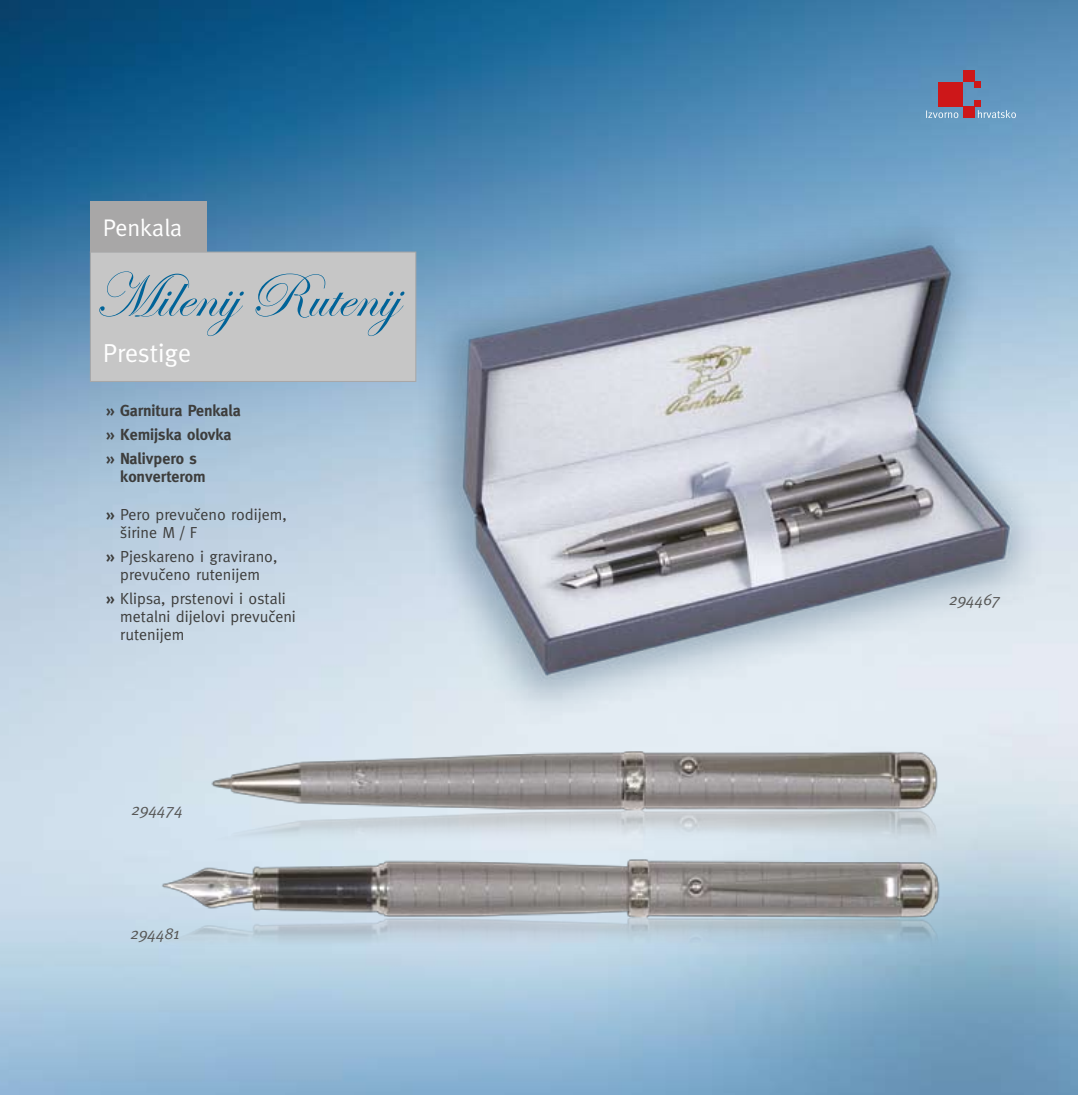
<style>
.page{position:relative;width:1078px;height:1095px;background:#fff}
.page>*{position:absolute;margin:0;border:0;box-sizing:border-box;transform-origin:0 0}
.t1{font:63.2px "Edwardian Script ITC";color:#006398}
.t2{font:26px "Meta";color:#fff}
.t3{font:24px "Meta";color:#fff}
.t4{font:16px/18px "Meta";color:#3d3d3c}
.t5{font:700 16px/23.8px "Meta";color:#3d3d3c}
.t6{font:italic 16px "Meta";color:#575756}
.s1{font-weight:700}
</style>
<div class="page">
<img style="left:0;top:0;width:1077px;height:1094px">
<img style="left:128px;top:656px;width:873px;height:233px">
<img style="left:90px;top:768px;width:900px;height:241px">
<img style="left:380px;top:211px;width:667px;height:516px">
<div style="left:938px;top:82px;width:24px;height:24px;background:#cd1719"></div>
<div style="left:962px;top:106px;width:12px;height:12px;background:#cd1719"></div>
<div style="left:974px;top:100px;width:6px;height:7px;background:#cd1719"></div>
<div style="left:962px;top:70px;width:12px;height:12px;background:#cd1719"></div>
<svg style="left:974px;top:82px;width:6px;height:6px"></svg>
<svg style="left:925px;top:110px;width:90px;height:8px"></svg>
<div style="left:90px;top:201px;width:116px;height:50px;background:#a8a7a7"></div>
<div style="left:89px;top:251px;width:327px;height:131px;background:#c6c6c6;border:1px solid #a8a7a7"></div>
<h3 class="t3" style="left:103px;top:213px;width:81px">Penkala</h3>
<h1 class="t1" style="left:94px;top:261px;width:305px">Milenij Rutenij</h1>
<h2 class="t2" style="left:103px;top:337px;width:90px">Prestige</h2>
<p class="t5" style="left:106px;top:398px;width:136px">≈ Garnitura Penkala ≈ Kemijska olovka ≈ Nalivpero s</p>
<p class="t5" style="left:120px;top:464px;width:87px">konverterom</p>
<p class="t4" style="left:120px;top:505px;width:168px;text-indent:-14px"><span class="s1">≈</span> Pero prevuËeno rodijem, πirine M / F</p>
<p class="t4" style="left:106px;top:547px;width:173px;text-align:center"><span class="s1">≈</span> Pjeskareno i gravirano, prevuËeno rutenijem</p>
<p class="t4" style="left:120px;top:588px;width:177px;text-indent:-14px"><span class="s1">≈</span> Klipsa, prstenovi i ostali metalni dijelovi prevuËeni rutenijem</p>
<p class="t6" style="left:132px;top:800px;width:53px">294474</p>
<p class="t6" style="left:130px;top:924px;width:51px">294481</p>
<p class="t6" style="left:948px;top:589px;width:53px">294467</p>
</div>
